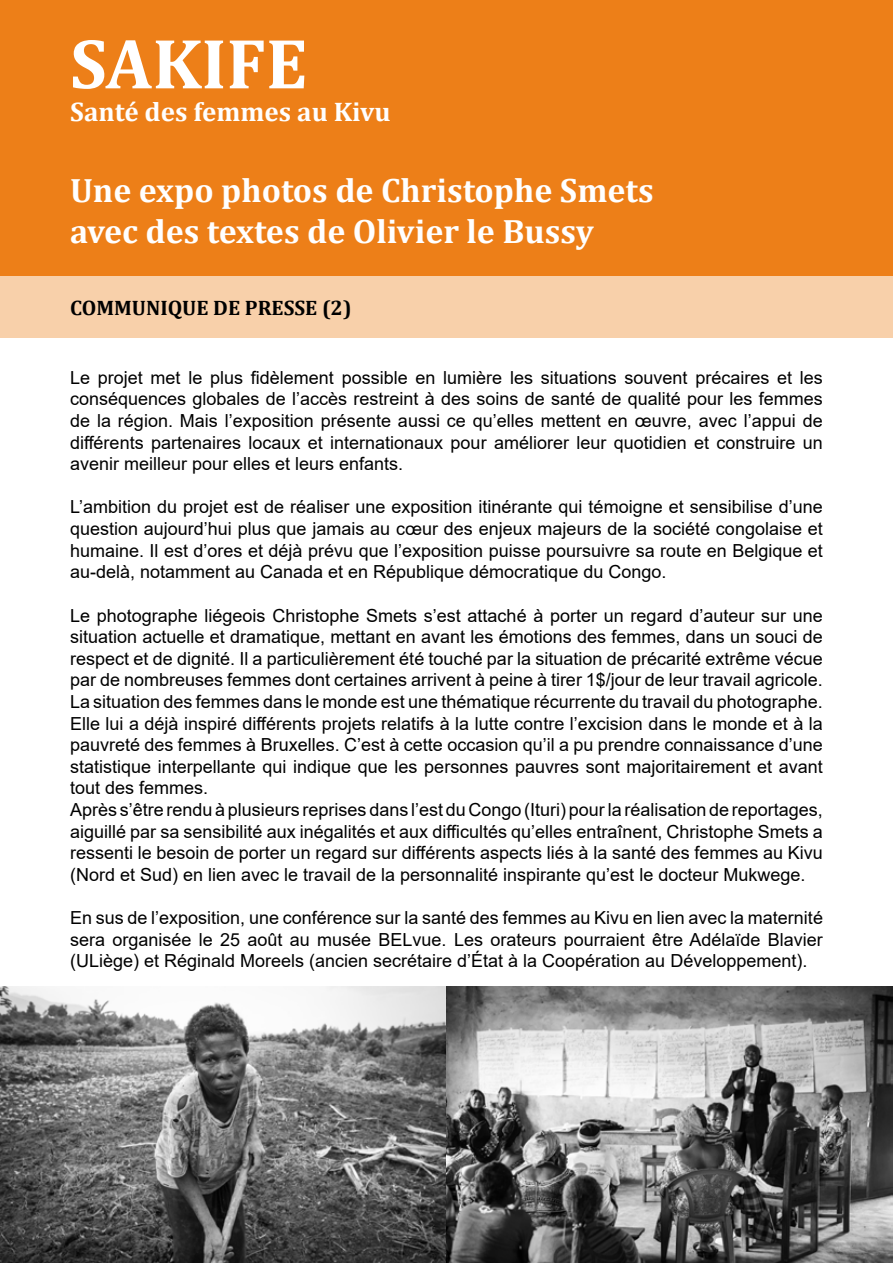
<style>
.page{position:relative;width:893px;height:1263px;background:#fff}
.page>*{position:absolute;margin:0;border:0;box-sizing:border-box;transform-origin:0 0}
.t1{font:700 71.7px "Cambria";color:#fff}
.t2{font:700 33.9px/40.8px "Cambria";color:#fff}
.t3{font:700 27px "Cambria";color:#fff}
.t4{font:700 21px "Cambria";color:#000}
.t5{font:18px/21.6px "Arial";color:#000;text-align:justify}
</style>
<div class="page">
<div style="left:0;top:0;width:893px;height:276px;background:#ed7f18"></div>
<div style="left:0;top:276px;width:893px;height:62px;background:#f8d0aa"></div>
<img style="left:0;top:986px;width:893px;height:277px">
<h1 class="t1" style="left:70px;top:13px;width:239px">SAKIFE</h1>
<h3 class="t3" style="left:70px;top:92px;width:322px">Santé des femmes au Kivu</h3>
<h2 class="t2" style="left:70px;top:169px;width:585px">Une expo photos de Christophe Smets avec des textes de Olivier le Bussy</h2>
<p class="t4" style="left:70px;top:293px;width:283px">COMMUNIQUE DE PRESSE (2)</p>
<p class="t5" style="left:70px;top:367px;width:754px">Le projet met le plus fidèlement possible en lumière les situations souvent précaires et les conséquences globales de l’accès restreint à des soins de santé de qualité pour les femmes de la région. Mais l’exposition présente aussi ce qu’elles mettent en œuvre, avec l’appui de différents partenaires locaux et internationaux pour améliorer leur quotidien et construire un avenir meilleur pour elles et leurs enfants.</p>
<p class="t5" style="left:70px;top:496px;width:754px">L’ambition du projet est de réaliser une exposition itinérante qui témoigne et sensibilise d’une question aujourd’hui plus que jamais au cœur des enjeux majeurs de la société congolaise et humaine. Il est d’ores et déjà prévu que l’exposition puisse poursuivre sa route en Belgique et au-delà, notamment au Canada et en République démocratique du Congo.</p>
<p class="t5" style="left:70px;top:604px;width:754px;text-align:left">Le photographe liégeois Christophe Smets s’est attaché à porter un regard d’auteur sur une situation actuelle et dramatique, mettant en avant les émotions des femmes, dans un souci de respect et de dignité. Il a particulièrement été touché par la situation de précarité extrême vécue par de nombreuses femmes dont certaines arrivent à peine à tirer 1$/jour de leur travail agricole.<br>La situation des femmes dans le monde est une thématique récurrente du travail du photographe.<br>Elle lui a déjà inspiré différents projets relatifs à la lutte contre l’excision dans le monde et à la pauvreté des femmes à Bruxelles. C’est à cette occasion qu’il a pu prendre connaissance d’une statistique interpellante qui indique que les personnes pauvres sont majoritairement et avant tout des femmes.<br>Après s’être rendu à plusieurs reprises dans l’est du Congo (Ituri) pour la réalisation de reportages, aiguillé par sa sensibilité aux inégalités et aux difficultés qu’elles entraînent, Christophe Smets a ressenti le besoin de porter un regard sur différents aspects liés à la santé des femmes au Kivu (Nord et Sud) en lien avec le travail de la personnalité inspirante qu’est le docteur Mukwege.</p>
<p class="t5" style="left:70px;top:907px;width:754px">En sus de l’exposition, une conférence sur la santé des femmes au Kivu en lien avec la maternité sera organisée le 25 août au musée BELvue. Les orateurs pourraient être Adélaïde Blavier (ULiège) et Réginald Moreels (ancien secrétaire d’État à la Coopération au Développement).</p>
</div>
